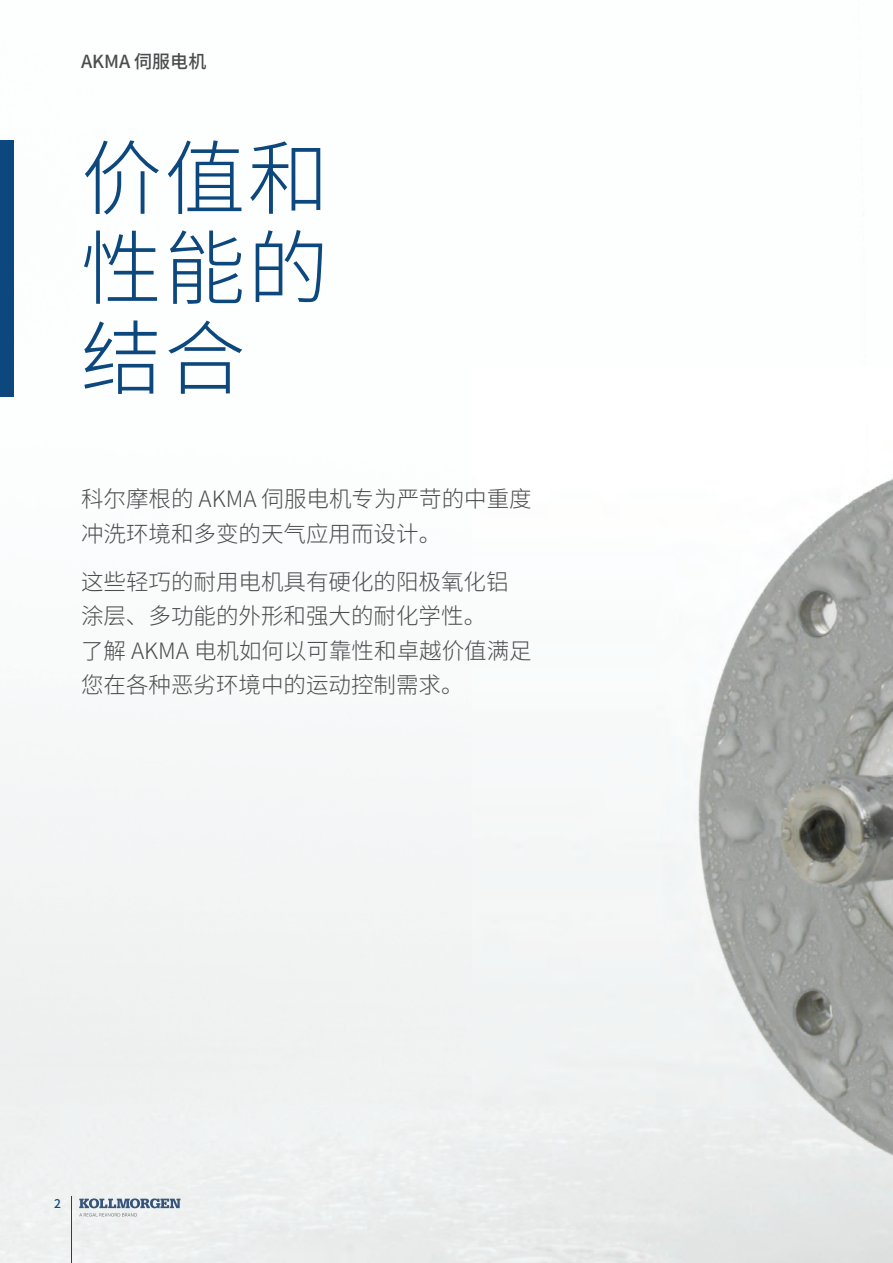
<style>
.page{position:relative;width:893px;height:1263px;background:#fff}
.page>*{position:absolute;margin:0;border:0;box-sizing:border-box;transform-origin:0 0}
.t1{font:300 81px/90px "Noto Sans SC";letter-spacing:.03em;color:#0c487d;text-align:justify}
.t2{font:300 22.5px/34.5px "Noto Sans SC";color:#4b4c4d}
.t3{font:500 18px "Noto Sans SC";color:#4b4c4d}
.t4{font:500 12px "Noto Sans SC";color:#0c487d}
</style>
<div class="page">
<img style="left:0;top:140px;width:893px;height:1123px">
<div style="left:0;top:141px;width:14px;height:256px;background:#0c487d"></div>
<svg style="left:79px;top:1198px;width:101px;height:18px"></svg>
<hr style="left:71px;top:1197px;width:1px;height:66px;background:#0c487d">
<p class="t3" style="left:81px;top:52px;width:127px">AKMA 伺服电机</p>
<h1 class="t1" style="left:81px;top:135px;width:249px">价值和性能的结合</h1>
<p class="t2" style="left:81px;top:482px;width:452px">科尔摩根的 AKMA 伺服电机专为严苛的中重度冲洗环境和多变的天气应用而设计。</p>
<p class="t2" style="left:81px;top:565px;width:452px">这些轻巧的耐用电机具有硬化的阳极氧化铝涂层、多功能的外形和强大的耐化学性。<br>了解 AKMA 电机如何以可靠性和卓越价值满足您在各种恶劣环境中的运动控制需求。</p>
<p class="t4" style="left:54px;top:1196px;width:8px">2</p>
</div>
